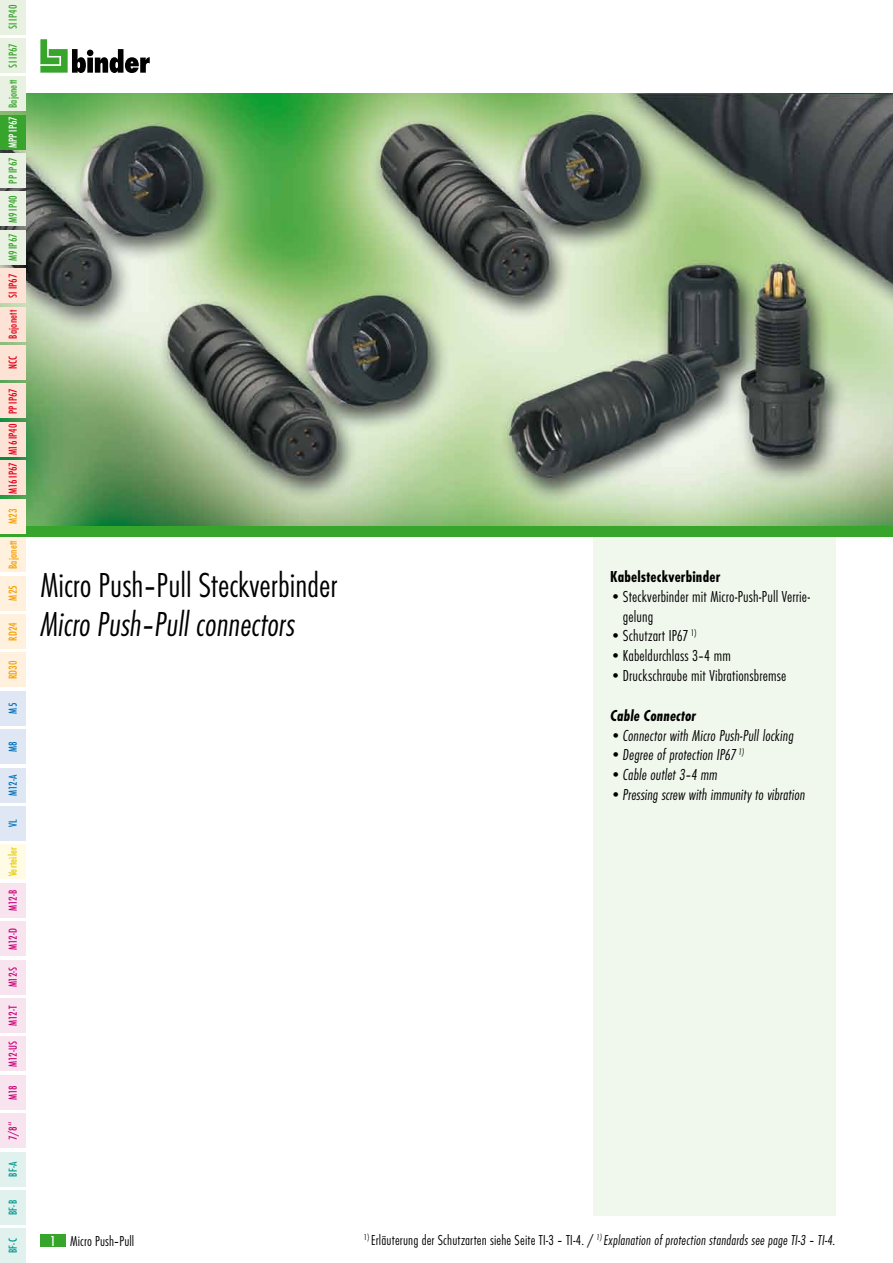
<style>
.page{position:relative;width:893px;height:1263px;background:#fff}
.page>*{position:absolute;margin:0;border:0;box-sizing:border-box;transform-origin:0 0}
.t1{font:300 condensed 36px "Futura T";color:#000}
.t2{font:italic 300 condensed 36px "Futura T";color:#000}
.t3{font:300 condensed 16.5px/19.8px "Futura T";letter-spacing:.005em;color:#000}
.t4{font:italic 300 condensed 16.5px "Futura T";letter-spacing:.005em;color:#000}
.t5{font:700 condensed 16.5px "Futura T";letter-spacing:.01em;color:#000}
.t6{font:italic 700 condensed 16.5px "Futura T";letter-spacing:.01em;color:#000}
.t7{font:italic 300 condensed 15px "Futura T";letter-spacing:.01em;color:#000}
.t8{font:300 condensed 15px "Futura T";letter-spacing:.005em;color:#000}
.t9{font:500 condensed 12px "Futura T";letter-spacing:.015em;color:#37a42c}
.t10{font:500 condensed 12px "Futura T";letter-spacing:.01em;color:#e2001a}
.t11{font:500 condensed 12px "Futura T";letter-spacing:-.025em;color:#cd007b}
.t12{font:500 condensed 12px "Futura T";letter-spacing:.01em;color:#f49e00}
.t13{font:500 condensed 12px "Futura T";letter-spacing:.015em;color:#e6cb00}
.t14{font:500 condensed 12px "Futura T";color:#009790}
.t15{font:500 condensed 12px "Futura T";letter-spacing:.015em;color:#0070b8}
.s1{color:#fff}
.s2{color:#f49e00}
.s3{color:#cd007b}
.s4{font-weight:500;color:#fff}
.s5{font-style:normal}
</style>
<div class="page">
<div style="left:40px;top:1234px;width:26px;height:13px;background:#37a42c"></div>
<svg style="left:40px;top:39px;width:110px;height:34px"></svg>
<div style="left:593px;top:527px;width:243px;height:689px;background:#f0f7ec"></div>
<img style="left:0;top:94px;width:893px;height:433px">
<div style="left:0;top:527px;width:893px;height:10px;background:#37a42c"></div>
<div style="left:0;top:1152px;width:26px;height:34px;background:#e1f1ee"></div>
<div style="left:0;top:1229px;width:26px;height:34px;background:#e1f1ee"></div>
<div style="left:0;top:1075px;width:26px;height:34px;background:#f7e4ee"></div>
<div style="left:0;top:1114px;width:26px;height:34px;background:#f7e4ee"></div>
<div style="left:0;top:1037px;width:26px;height:34px;background:#f7e4ee"></div>
<div style="left:0;top:806px;width:26px;height:34px;background:#dfe7f4"></div>
<div style="left:0;top:730px;width:26px;height:34px;background:#dfe7f4"></div>
<div style="left:0;top:768px;width:26px;height:34px;background:#dfe7f4"></div>
<div style="left:0;top:691px;width:26px;height:34px;background:#dfe7f4"></div>
<div style="left:0;top:960px;width:26px;height:34px;background:#f7e4ee"></div>
<div style="left:0;top:1190px;width:26px;height:34px;background:#e1f1ee"></div>
<div style="left:0;top:998px;width:26px;height:34px;background:#f7e4ee"></div>
<div style="left:0;top:922px;width:26px;height:34px;background:#f7e4ee"></div>
<div style="left:0;top:883px;width:26px;height:34px;background:#f7e4ee"></div>
<div style="left:0;top:845px;width:26px;height:34px;background:#fffbe4"></div>
<div style="left:0;top:653px;width:26px;height:34px;background:#fff1de"></div>
<div style="left:0;top:576px;width:26px;height:34px;background:#fff1de"></div>
<div style="left:0;top:614px;width:26px;height:34px;background:#fff1de"></div>
<div style="left:0;top:538px;width:26px;height:34px;background:#fff1de"></div>
<div style="left:0;top:499px;width:26px;height:34px;background:#fff1de"></div>
<div style="left:0;top:461px;width:26px;height:34px;background:#fce3d6"></div>
<div style="left:0;top:230px;width:26px;height:34px;background:#e9f2e2"></div>
<div style="left:0;top:154px;width:26px;height:34px;background:#e9f2e2"></div>
<div style="left:0;top:422px;width:26px;height:34px;background:#fce3d6"></div>
<div style="left:0;top:192px;width:26px;height:34px;background:#e9f2e2"></div>
<div style="left:0;top:115px;width:26px;height:34px;background:#37a42c"></div>
<div style="left:0;top:77px;width:26px;height:34px;background:#e9f2e2"></div>
<div style="left:0;top:38px;width:26px;height:34px;background:#e9f2e2"></div>
<div style="left:0;top:0;width:26px;height:34px;background:#e9f2e2"></div>
<div style="left:0;top:307px;width:26px;height:34px;background:#fce3d6"></div>
<div style="left:0;top:346px;width:26px;height:34px;background:#fce3d6"></div>
<div style="left:0;top:384px;width:26px;height:34px;background:#fce3d6"></div>
<div style="left:0;top:269px;width:26px;height:34px;background:#fce3d6"></div>
<p class="t9" style="left:6px;top:148px;width:145px;rotate:-90deg"><span class="s1">MPPIP67</span> Bajonett SI IP67 SI IP40</p>
<p class="t9" style="left:6px;top:184px;width:28px;rotate:-90deg">PP IP67</p>
<p class="t9" style="left:6px;top:223px;width:29px;rotate:-90deg">M9IP40</p>
<p class="t9" style="left:6px;top:261px;width:29px;rotate:-90deg">M9IP67</p>
<p class="t10" style="left:6px;top:298px;width:26px;rotate:-90deg">SI IP67</p>
<p class="t10" style="left:6px;top:339px;width:30px;rotate:-90deg">Bajonett</p>
<p class="t10" style="left:6px;top:369px;width:15px;rotate:-90deg">NCC</p>
<p class="t10" style="left:6px;top:414px;width:27px;rotate:-90deg">PPIP67</p>
<p class="t10" style="left:6px;top:455px;width:33px;rotate:-90deg">M16IP40</p>
<p class="t10" style="left:6px;top:524px;width:63px;rotate:-90deg"><span class="s2">M23</span> M16IP67</p>
<p class="t12" style="left:6px;top:569px;width:30px;rotate:-90deg">Bajonett</p>
<p class="t12" style="left:6px;top:601px;width:17px;rotate:-90deg">M25</p>
<p class="t12" style="left:6px;top:641px;width:20px;rotate:-90deg">RD24</p>
<p class="t12" style="left:6px;top:679px;width:20px;rotate:-90deg">RD30</p>
<p class="t15" style="left:6px;top:714px;width:12px;rotate:-90deg">M5</p>
<p class="t15" style="left:6px;top:752px;width:12px;rotate:-90deg">M8</p>
<p class="t15" style="left:6px;top:796px;width:23px;rotate:-90deg">M12-A</p>
<p class="t15" style="left:6px;top:827px;width:9px;rotate:-90deg">VL</p>
<p class="t13" style="left:6px;top:911px;width:65px;rotate:-90deg"><span class="s3">M12-B</span> Verteiler</p>
<p class="t11" style="left:6px;top:949px;width:23px;rotate:-90deg">M12-D</p>
<p class="t11" style="left:6px;top:987px;width:22px;rotate:-90deg">M12-S</p>
<p class="t11" style="left:6px;top:1025px;width:22px;rotate:-90deg">M12-T</p>
<p class="t11" style="left:6px;top:1067px;width:27px;rotate:-90deg">M12-US</p>
<p class="t11" style="left:6px;top:1099px;width:16px;rotate:-90deg">M18</p>
<p class="t11" style="left:6px;top:1140px;width:20px;rotate:-90deg">7/8‘‘</p>
<p class="t14" style="left:6px;top:1177px;width:17px;rotate:-90deg">BF-A</p>
<p class="t14" style="left:6px;top:1215px;width:17px;rotate:-90deg">BF-B</p>
<p class="t14" style="left:6px;top:1253px;width:16px;rotate:-90deg">BF-C</p>
<h1 class="t1" style="left:40px;top:563px;width:299px">Micro Push–Pull Steckverbinder</h1>
<h1 class="t2" style="left:40px;top:602px;width:256px">Micro Push–Pull connectors</h1>
<p class="t8" style="left:50px;top:1232px;width:85px"><span class="s4">1</span> Micro Push–Pull</p>
<p class="t5" style="left:610px;top:567px;width:112px">Kabelsteckverbinder</p>
<p class="t3" style="left:623px;top:586px;width:189px;text-indent:-13px">• Steckverbinder mit Micro-Push-Pull Verrie&shy;gelung</p>
<p class="t3" style="left:610px;top:626px;width:88px">• Schutzart IP67 <sup>1)</sup></p>
<p class="t3" style="left:610px;top:646px;width:122px">• Kabeldurchlass 3–4 mm</p>
<p class="t3" style="left:610px;top:665px;width:178px">• Druckschraube mit Vibrationsbremse</p>
<p class="t6" style="left:610px;top:705px;width:87px">Cable Connector</p>
<p class="t4" style="left:610px;top:725px;width:185px">• Connector with Micro Push-Pull locking</p>
<p class="t4" style="left:610px;top:745px;width:136px">• Degree of protection IP67 <sup>1)</sup></p>
<p class="t4" style="left:610px;top:765px;width:109px">• Cable outlet 3–4 mm</p>
<p class="t4" style="left:610px;top:785px;width:196px">• Pressing screw with immunity to vibration</p>
<p class="t7" style="left:364px;top:1231px;width:473px"><sup>1)</sup> <span class="s5">Erläuterung der Schutzarten siehe Seite TI-3 – TI-4. /</span> <sup>1)</sup> Explanation of protection standards see page TI-3 – TI-4.</p>
</div>
